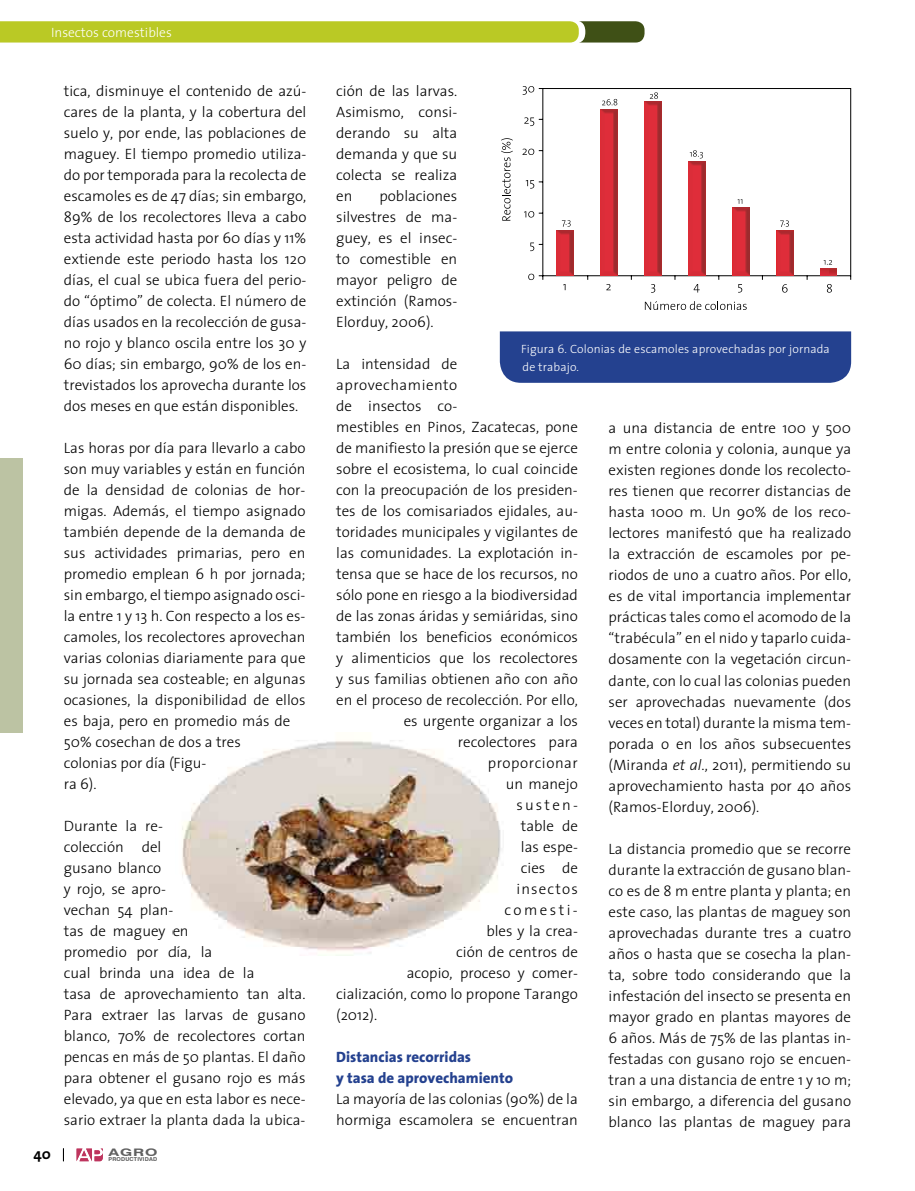
<style>
.page{position:relative;width:915px;height:1191px;background:#fff}
.page>*{position:absolute;margin:0;border:0;box-sizing:border-box;transform-origin:0 0}
.t1{font:300 15px/21px "The Sans 3";color:#000;text-align:justify}
.t2{font:800 15px/21px "The Sans 8";color:#24418f}
.t3{font:300 15px "The Sans 3";letter-spacing:.03em;color:#000}
.t4{font:300 15px "The Sans 3";letter-spacing:.035em;color:#000}
.t5{font:300 15px "The Sans 3";letter-spacing:.08em;color:#000}
.t6{font:300 15px "The Sans 3";letter-spacing:.165em;color:#000}
.t7{font:15px "The Sans 7 Bold Plain";color:#000}
.t8{font:300 13.5px "The Sans 3";color:#fff}
.t9{font:300 12px/18px "The Sans 3";letter-spacing:.01em;color:#fff}
.t10{font:700 10.35px "Swiss 721 BT";color:#000;scale:1.52 1}
.t11{font:700 5.4px "Swiss 721 BT";letter-spacing:.03em;color:#000}
.s1{font-style:italic}
</style>
<div class="page">
<svg style="left:77px;top:1148px;width:26px;height:13px"></svg>
<svg style="left:63px;top:1148px;width:1px;height:13px"></svg>
<svg style="left:0;top:21px;width:644px;height:22px;background:#b2c02d"></svg>
<div style="left:0;top:458px;width:22px;height:275px;background:#bcc3a3"></div>
<svg style="left:538px;top:88px;width:312px;height:192px"></svg>
<img style="left:556px;top:230px;width:17px;height:46px">
<img style="left:600px;top:109px;width:17px;height:167px">
<img style="left:644px;top:101px;width:17px;height:175px">
<img style="left:688px;top:162px;width:16px;height:114px">
<img style="left:732px;top:207px;width:16px;height:69px">
<img style="left:776px;top:230px;width:17px;height:46px">
<img style="left:819px;top:269px;width:17px;height:7px">
<svg style="left:606px;top:284px;width:4px;height:6px"></svg>
<svg style="left:651px;top:284px;width:4px;height:9px"></svg>
<svg style="left:693px;top:284px;width:6px;height:8px"></svg>
<svg style="left:738px;top:284px;width:4px;height:9px"></svg>
<svg style="left:782px;top:284px;width:5px;height:9px"></svg>
<svg style="left:826px;top:284px;width:5px;height:9px"></svg>
<svg style="left:644px;top:301px;width:102px;height:9px"></svg>
<svg style="left:522px;top:86px;width:12px;height:9px"></svg>
<svg style="left:524px;top:117px;width:10px;height:9px"></svg>
<svg style="left:522px;top:149px;width:12px;height:6px"></svg>
<svg style="left:525px;top:180px;width:9px;height:9px"></svg>
<svg style="left:524px;top:211px;width:10px;height:6px"></svg>
<svg style="left:530px;top:242px;width:4px;height:9px"></svg>
<svg style="left:528px;top:274px;width:6px;height:6px"></svg>
<svg style="left:501px;top:138px;width:11px;height:83px"></svg>
<svg style="left:561px;top:220px;width:9px;height:7px"></svg>
<svg style="left:602px;top:99px;width:15px;height:6px"></svg>
<svg style="left:649px;top:92px;width:8px;height:7px"></svg>
<svg style="left:689px;top:150px;width:13px;height:8px"></svg>
<svg style="left:737px;top:199px;width:5px;height:5px"></svg>
<svg style="left:779px;top:220px;width:9px;height:7px"></svg>
<svg style="left:823px;top:260px;width:8px;height:5px"></svg>
<div style="left:499px;top:331px;width:351px;height:52px;background:#24418f"></div>
<img style="left:182px;top:740px;width:319px;height:215px">
<p class="t8" style="left:51px;top:21px;width:122px">Insectos comestibles</p>
<p class="t1" style="left:64px;top:80px;width:244px">tica, disminuye el contenido de azú&shy;cares de la planta, y la cobertura del suelo y, por ende, las poblaciones de maguey. El tiempo promedio utiliza&shy;do por temporada para la recolecta de escamoles es de 47 días; sin embargo, 89% de los recolectores lleva a cabo esta actividad hasta por 60 días y 11% extiende este periodo hasta los 120 días, el cual se ubica fuera del perio&shy;do “óptimo” de colecta. El número de días usados en la recolección de gusa&shy;no rojo y blanco oscila entre los 30 y 60 días; sin embargo, 90% de los en&shy;trevistados los aprovecha durante los dos meses en que están disponibles.</p>
<p class="t1" style="left:64px;top:437px;width:243px;text-align:left">Las horas por día para llevarlo a cabo son muy variables y están en función de la densidad de colonias de hor&shy;migas. Además, el tiempo asignado también depende de la demanda de sus actividades primarias, pero en promedio emplean 6 h por jornada; sin embargo, el tiempo asignado osci&shy;la entre 1 y 13 h. Con respecto a los es&shy;camoles, los recolectores aprovechan varias colonias diariamente para que su jornada sea costeable; en algunas ocasiones, la disponibilidad de ellos es baja, pero en promedio más de<br>50% cosechan de dos a tres<br>colonias por día (Figu-<br>ra 6).</p>
<p class="t1" style="left:64px;top:815px;width:243px;text-align:left">Durante la re-<br>colección del<br>gusano blanco<br>y rojo, se apro-<br>vechan 54 plan-<br>tas de maguey en<br>promedio por día, la<br>cual brinda una idea de la<br>tasa de aprovechamiento tan alta.<br>Para extraer las larvas de gusano blanco, 70% de recolectores cortan pencas en más de 50 plantas. El daño para obtener el gusano rojo es más elevado, ya que en esta labor es nece&shy;sario extraer la planta dada la ubica-</p>
<p class="t7" style="left:34px;top:1141px;width:19px">40</p>
<p class="t10" style="left:108px;top:1146px;width:34px">AGRO</p>
<p class="t11" style="left:108px;top:1156px;width:50px">PRODUCTIVIDAD</p>
<p class="t1" style="left:336px;top:80px;width:122px">ción de las larvas.<br>Asimismo, consi&shy;derando su alta demanda y que su colecta se realiza en</p>
<p class="t1" style="left:336px;top:185px;width:122px;text-indent:43px">poblaciones silvestres de ma&shy;guey, es el insec&shy;to comestible en mayor peligro de extinción (Ramos-Elorduy, 2006).</p>
<p class="t1" style="left:336px;top:353px;width:122px">La intensidad de</p>
<p class="t3" style="left:336px;top:373px;width:123px">aprovechamiento</p>
<p class="t1" style="left:336px;top:395px;width:122px">de insectos co-</p>
<p class="t1" style="left:336px;top:416px;width:243px">mestibles en Pinos, Zacatecas, pone</p>
<p class="t1" style="left:336px;top:437px;width:243px">de manifiesto la presión que se ejerce</p>
<p class="t1" style="left:336px;top:458px;width:243px">sobre el ecosistema, lo cual coincide</p>
<p class="t1" style="left:336px;top:479px;width:243px">con la preocupación de los presiden-</p>
<p class="t1" style="left:336px;top:500px;width:243px">tes de los comisariados ejidales, au-</p>
<p class="t1" style="left:336px;top:521px;width:243px">toridades municipales y vigilantes de</p>
<p class="t1" style="left:336px;top:542px;width:243px">las comunidades. La explotación in-</p>
<p class="t1" style="left:336px;top:563px;width:243px">tensa que se hace de los recursos, no</p>
<p class="t1" style="left:336px;top:584px;width:243px">sólo pone en riesgo a la biodiversidad</p>
<p class="t1" style="left:336px;top:605px;width:243px">de las zonas áridas y semiáridas, sino</p>
<p class="t1" style="left:336px;top:626px;width:243px">también los beneficios económicos</p>
<p class="t1" style="left:336px;top:647px;width:243px">y alimenticios que los recolectores</p>
<p class="t1" style="left:336px;top:668px;width:243px">y sus familias obtienen año con año</p>
<p class="t1" style="left:336px;top:689px;width:243px">en el proceso de recolección. Por ello,</p>
<p class="t1" style="left:403px;top:710px;width:175px">es urgente organizar a los</p>
<p class="t1" style="left:457px;top:731px;width:121px">recolectores para</p>
<p class="t4" style="left:487px;top:751px;width:92px">proporcionar</p>
<p class="t1" style="left:505px;top:773px;width:74px">un manejo</p>
<p class="t1" style="left:516px;top:794px;width:63px">susten-</p>
<p class="t1" style="left:520px;top:815px;width:58px">table de</p>
<p class="t1" style="left:520px;top:836px;width:58px">las espe-</p>
<p class="t1" style="left:520px;top:857px;width:58px">cies de</p>
<p class="t5" style="left:516px;top:877px;width:63px">insectos</p>
<p class="t6" style="left:504px;top:898px;width:75px">comesti-</p>
<p class="t1" style="left:486px;top:920px;width:93px">bles y la crea-</p>
<p class="t1" style="left:456px;top:941px;width:123px">ción de centros de</p>
<p class="t1" style="left:406px;top:962px;width:172px">acopio, proceso y comer-</p>
<p class="t1" style="left:336px;top:983px;width:243px">cialización, como lo propone Tarango</p>
<p class="t1" style="left:336px;top:1004px;width:42px">(2012).</p>
<p class="t2" style="left:336px;top:1046px;width:178px">Distancias recorridas<br>y tasa de aprovechamiento</p>
<p class="t1" style="left:336px;top:1088px;width:243px">La mayoría de las colonias (90%) de la hormiga escamolera se encuentran</p>
<p class="t9" style="left:521px;top:339px;width:310px">Figura 6. Colonias de escamoles aprovechadas por jornada de trabajo.</p>
<p class="t1" style="left:608px;top:417px;width:244px">a una distancia de entre 100 y 500 m entre colonia y colonia, aunque ya existen regiones donde los recolecto&shy;res tienen que recorrer distancias de hasta 1000 m. Un 90% de los reco&shy;lectores manifestó que ha realizado la extracción de escamoles por pe&shy;riodos de uno a cuatro años. Por ello, es de vital importancia implementar prácticas tales como el acomodo de la “trabécula” en el nido y taparlo cuida&shy;dosamente con la vegetación circun&shy;dante, con lo cual las colonias pueden ser aprovechadas nuevamente (dos veces en total) durante la misma tem&shy;porada o en los años subsecuentes (Miranda <span class="s1">et al</span>., 2011), permitiendo su aprovechamiento hasta por 40 años (Ramos-Elorduy, 2006).</p>
<p class="t1" style="left:608px;top:837px;width:244px">La distancia promedio que se recorre durante la extracción de gusano blan&shy;co es de 8 m entre planta y planta; en este caso, las plantas de maguey son aprovechadas durante tres a cuatro años o hasta que se cosecha la plan&shy;ta, sobre todo considerando que la infestación del insecto se presenta en mayor grado en plantas mayores de 6 años. Más de 75% de las plantas in&shy;festadas con gusano rojo se encuen&shy;tran a una distancia de entre 1 y 10 m; sin embargo, a diferencia del gusano blanco las plantas de maguey para</p>
</div>
